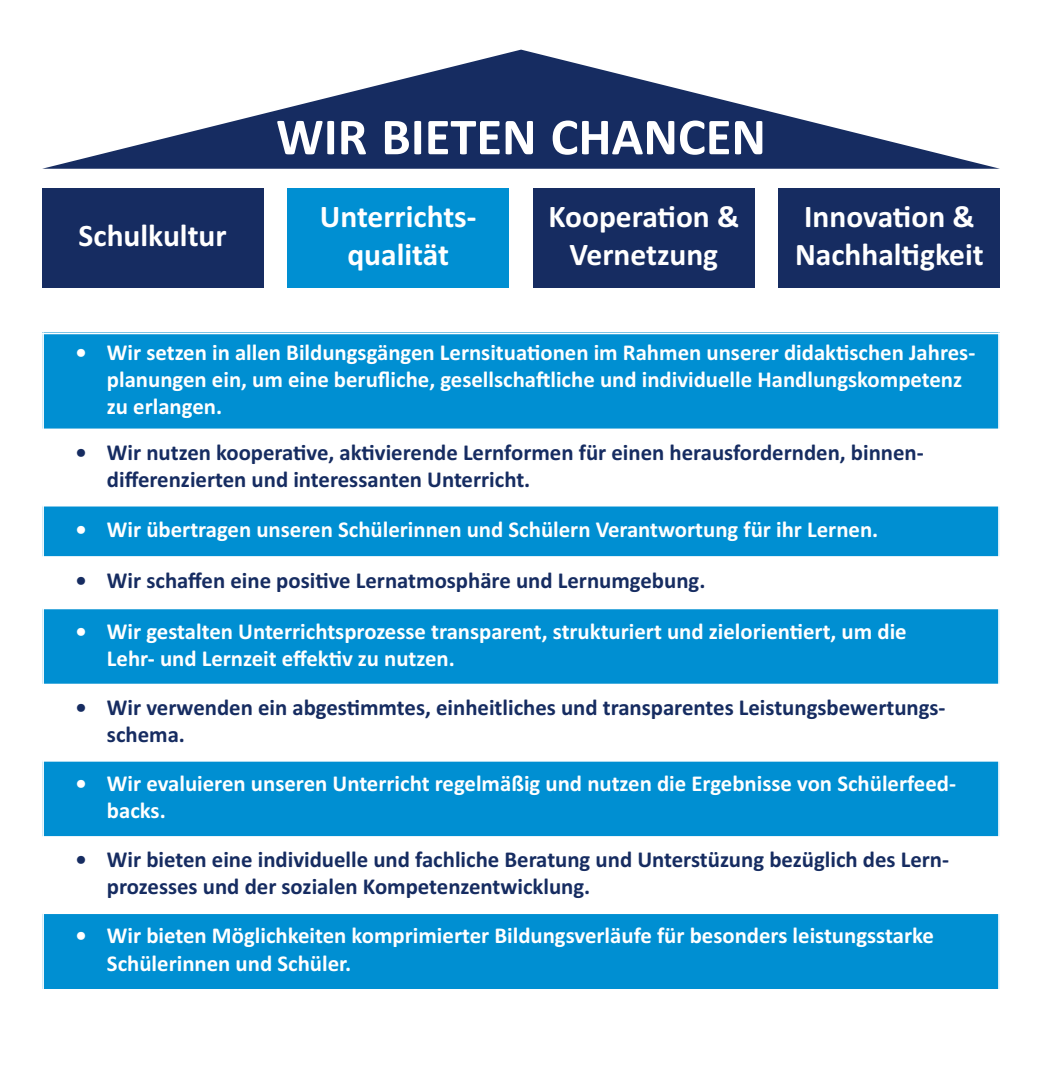
<style>
.page{position:relative;width:1057px;height:1072px;background:#fff}
.page>*{position:absolute;margin:0;border:0;box-sizing:border-box;transform-origin:0 0}
.t1{font:700 52.5px "Calibri";color:#fff}
.t2{font:700 31.5px/37.8px "Calibri";color:#fff;text-align:center}
.t3{font:700 22.75px/27.3px "Calibri";color:#fff}
.t4{font:700 22.75px/27.3px "Calibri";color:#162c61}
</style>
<div class="page">
<div style="left:288px;top:189px;width:221px;height:99px;background:#008fd2"></div>
<div style="left:42px;top:189px;width:221px;height:99px;background:#162c61"></div>
<svg style="left:42px;top:50px;width:958px;height:119px"></svg>
<div style="left:533px;top:189px;width:221px;height:99px;background:#162c61"></div>
<div style="left:779px;top:189px;width:221px;height:99px;background:#162c61"></div>
<div style="left:42px;top:332px;width:958px;height:97px;background:#008fd2"></div>
<div style="left:42px;top:505px;width:958px;height:52px;background:#008fd2"></div>
<div style="left:42px;top:608px;width:958px;height:76px;background:#008fd2"></div>
<div style="left:42px;top:760px;width:958px;height:77px;background:#008fd2"></div>
<div style="left:42px;top:913px;width:958px;height:75px;background:#008fd2"></div>
<hr style="left:42px;top:332px;width:2px;height:658px;background:#fff">
<hr style="left:998px;top:332px;width:2px;height:658px;background:#fff">
<hr style="left:42px;top:332px;width:958px;height:2px;background:#fff">
<hr style="left:42px;top:428px;width:958px;height:2px;background:#fff">
<hr style="left:42px;top:505px;width:958px;height:1px;background:#fff">
<hr style="left:42px;top:556px;width:958px;height:2px;background:#fff">
<hr style="left:42px;top:607px;width:958px;height:2px;background:#fff">
<hr style="left:42px;top:683px;width:958px;height:2px;background:#fff">
<hr style="left:42px;top:760px;width:958px;height:1px;background:#fff">
<hr style="left:42px;top:836px;width:958px;height:1px;background:#fff">
<hr style="left:42px;top:912px;width:958px;height:2px;background:#fff">
<h2 class="t2" style="left:79px;top:216px;width:149px">Schulkultur</h2>
<h1 class="t1" style="left:276px;top:105px;width:491px">WIR BIETEN CHANCEN</h1>
<h2 class="t2" style="left:320px;top:197px;width:158px">Unterrichts&shy;qualität</h2>
<h2 class="t2" style="left:548px;top:197px;width:192px">Kooperation &amp;<br>Vernetzung</h2>
<h2 class="t2" style="left:795px;top:197px;width:190px;text-align:left">Innovation &amp;<br>Nachhaltigkeit</h2>
<p class="t3" style="left:107px;top:338px;width:870px;text-indent:-32px">• Wir setzen in allen Bildungsgängen Lernsituationen im Rahmen unserer didaktischen Jahres&shy;planungen ein, um eine berufliche, gesellschaftliche und individuelle Handlungskompetenz zu erlangen.</p>
<p class="t4" style="left:107px;top:438px;width:818px;text-indent:-32px">• Wir nutzen kooperative, aktivierende Lernformen für einen herausfordernden, binnen&shy;differenzierten und interessanten Unterricht.</p>
<p class="t3" style="left:75px;top:515px;width:804px">• Wir übertragen unseren Schülerinnen und Schülern Verantwortung für ihr Lernen.</p>
<p class="t4" style="left:75px;top:567px;width:631px">• Wir schaffen eine positive Lernatmosphäre und Lernumgebung.</p>
<p class="t3" style="left:107px;top:617px;width:801px;text-indent:-31px">• Wir gestalten Unterrichtsprozesse transparent, strukturiert und zielorientiert, um die<br>Lehr- und Lernzeit effektiv zu nutzen.</p>
<p class="t4" style="left:107px;top:693px;width:840px;text-indent:-31px">• Wir verwenden ein abgestimmtes, einheitliches und transparentes Leistungsbewertungs&shy;schema.</p>
<p class="t3" style="left:107px;top:769px;width:850px;text-indent:-31px">• Wir evaluieren unseren Unterricht regelmäßig und nutzen die Ergebnisse von Schülerfeed&shy;backs.</p>
<p class="t4" style="left:107px;top:845px;width:843px;text-indent:-31px">• Wir bieten eine individuelle und fachliche Beratung und Unterstüzung bezüglich des Lern&shy;prozesses und der sozialen Kompetenzentwicklung.</p>
<p class="t3" style="left:107px;top:921px;width:828px;text-indent:-31px">• Wir bieten Möglichkeiten komprimierter Bildungsverläufe für besonders leistungsstarke<br>Schülerinnen und Schüler.</p>
</div>
